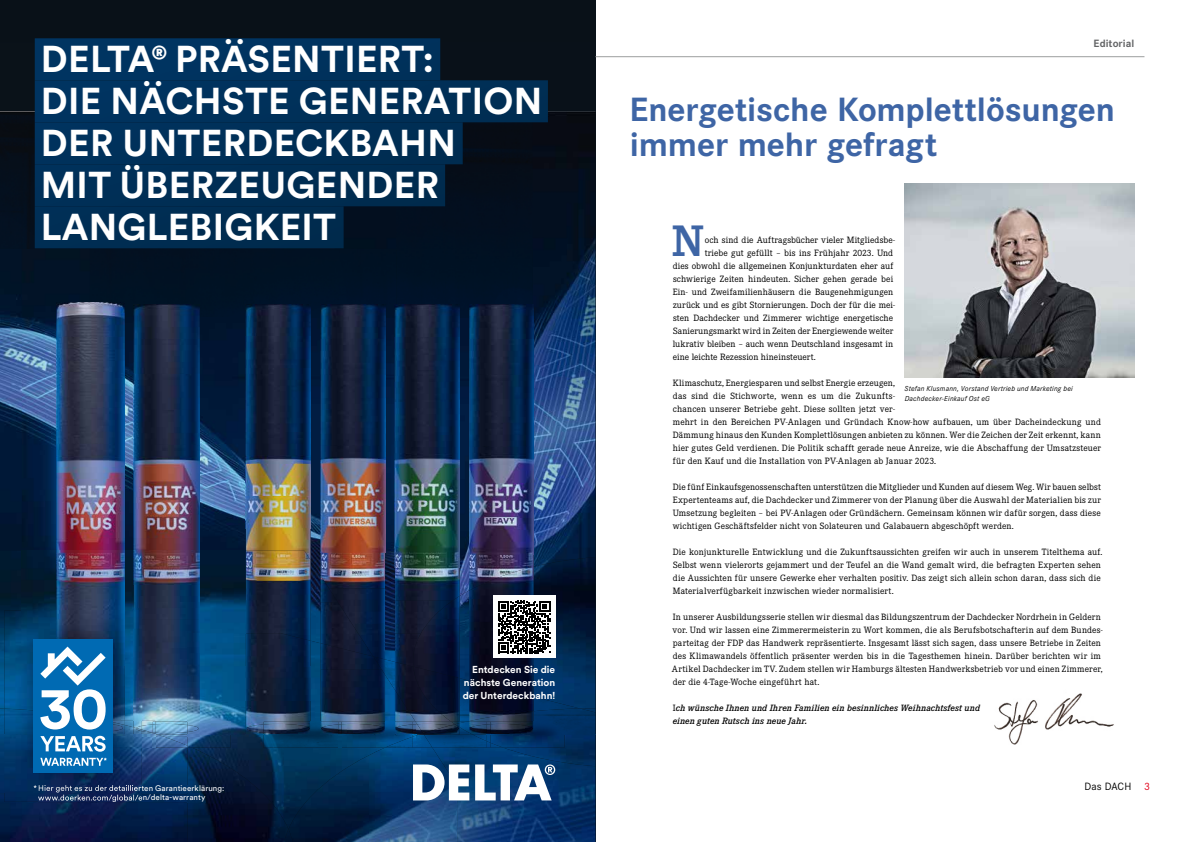
<style>
.page{position:relative;width:1191px;height:842px;background:#fff}
.page>*{position:absolute;margin:0;border:0;box-sizing:border-box;transform-origin:0 0}
.t1{font:700 45.8px "Corporate E Pro";color:#3e65a5}
.t2{font:700 37px/41.9px "Circular XX";letter-spacing:.01em;color:#fff}
.t3{font:700 35px/35px "Corporate S Pro";letter-spacing:-.005em;color:#3e65a5}
.t4{font:700 11px "Corporate S Pro";letter-spacing:.005em;color:#646567}
.t5{font:11px "Corporate S Pro";letter-spacing:.005em;color:#000}
.t6{font:700 10px/13px "Circular XX";color:#fff;text-align:justify}
.t7{font:9.5px/13px "Corporate E Pro";letter-spacing:.01em;color:#000}
.t8{font:italic 600 9.5px/13px "Corporate E Pro";letter-spacing:.005em;color:#000}
.t9{font:italic 7.5px/10px "Corporate S Pro";letter-spacing:.025em;color:#000}
.s1{font-weight:400;font-style:normal}
.s2{color:#e2001a}
</style>
<div class="page">
<div style="left:0;top:0;width:595px;height:842px;background:#091118"></div>
<img style="left:0;top:112px;width:439px;height:137px">
<img style="left:533px;top:112px;width:62px;height:445px">
<img style="left:0;top:249px;width:90px;height:206px">
<div style="left:90px;top:249px;width:443px;height:69px;background:#001224"></div>
<img style="left:125px;top:318px;width:9px;height:292px">
<img style="left:200px;top:318px;width:46px;height:315px">
<img style="left:310px;top:318px;width:10px;height:242px">
<img style="left:385px;top:318px;width:10px;height:315px">
<img style="left:459px;top:318px;width:10px;height:239px">
<img style="left:0;top:455px;width:57px;height:96px">
<img style="left:134px;top:305px;width:66px;height:314px">
<img style="left:57px;top:302px;width:68px;height:249px">
<img style="left:246px;top:304px;width:64px;height:247px">
<img style="left:320px;top:304px;width:65px;height:284px">
<img style="left:338px;top:588px;width:47px;height:36px">
<img style="left:373px;top:624px;width:12px;height:9px">
<img style="left:395px;top:304px;width:64px;height:297px">
<img style="left:395px;top:601px;width:18px;height:33px">
<img style="left:395px;top:634px;width:18px;height:28px">
<img style="left:469px;top:304px;width:64px;height:253px">
<img style="left:0;top:551px;width:21px;height:157px">
<img style="left:310px;top:560px;width:10px;height:73px">
<img style="left:21px;top:551px;width:104px;height:59px">
<img style="left:142px;top:653px;width:46px;height:68px">
<img style="left:142px;top:619px;width:58px;height:34px">
<img style="left:246px;top:551px;width:64px;height:82px">
<img style="left:320px;top:602px;width:53px;height:31px">
<img style="left:320px;top:575px;width:18px;height:27px">
<img style="left:395px;top:662px;width:18px;height:28px">
<img style="left:424px;top:722px;width:27px;height:2px">
<img style="left:424px;top:724px;width:27px;height:11px">
<img style="left:424px;top:725px;width:27px;height:8px">
<img style="left:200px;top:633px;width:195px;height:102px">
<img style="left:200px;top:722px;width:31px;height:13px">
<img style="left:188px;top:633px;width:12px;height:88px">
<img style="left:246px;top:633px;width:64px;height:102px">
<img style="left:264px;top:722px;width:46px;height:13px">
<img style="left:247px;top:724px;width:62px;height:9px">
<img style="left:320px;top:669px;width:65px;height:66px">
<img style="left:320px;top:643px;width:61px;height:26px">
<img style="left:341px;top:724px;width:43px;height:9px">
<img style="left:395px;top:690px;width:18px;height:32px">
<img style="left:457px;top:748px;width:138px;height:94px">
<img style="left:432px;top:736px;width:19px;height:12px">
<img style="left:424px;top:735px;width:35px;height:1px">
<img style="left:231px;top:736px;width:33px;height:12px">
<img style="left:200px;top:735px;width:31px;height:13px">
<img style="left:264px;top:736px;width:121px;height:12px">
<svg style="left:231px;top:735px;width:33px;height:1px"></svg>
<img style="left:264px;top:735px;width:46px;height:1px">
<img style="left:341px;top:735px;width:44px;height:1px">
<svg style="left:310px;top:722px;width:31px;height:26px"></svg>
<img style="left:188px;top:748px;width:269px;height:94px">
<img style="left:424px;top:735px;width:8px;height:13px">
<svg style="left:385px;top:722px;width:39px;height:26px"></svg>
<svg style="left:413px;top:764px;width:56px;height:36px"></svg>
<svg style="left:475px;top:764px;width:80px;height:36px"></svg>
<img style="left:0;top:708px;width:4px;height:84px">
<img style="left:142px;top:748px;width:46px;height:44px">
<img style="left:0;top:792px;width:188px;height:50px">
<svg style="left:284px;top:829px;width:9px;height:13px"></svg>
<img style="left:188px;top:785px;width:36px;height:7px">
<img style="left:142px;top:795px;width:63px;height:7px">
<img style="left:459px;top:557px;width:136px;height:151px">
<img style="left:413px;top:596px;width:46px;height:70px">
<img style="left:469px;top:567px;width:64px;height:114px">
<img style="left:459px;top:678px;width:10px;height:43px">
<img style="left:413px;top:666px;width:46px;height:56px">
<img style="left:533px;top:697px;width:47px;height:11px">
<img style="left:469px;top:681px;width:64px;height:30px">
<img style="left:533px;top:708px;width:62px;height:27px">
<img style="left:533px;top:722px;width:31px;height:13px">
<img style="left:469px;top:711px;width:64px;height:24px">
<img style="left:503px;top:724px;width:29px;height:9px">
<img style="left:503px;top:735px;width:92px;height:31px">
<img style="left:490px;top:735px;width:43px;height:1px">
<svg style="left:451px;top:721px;width:52px;height:27px"></svg>
<svg style="left:35px;top:38px;width:513px;height:210px"></svg>
<img style="left:4px;top:610px;width:138px;height:111px">
<img style="left:57px;top:610px;width:68px;height:111px">
<img style="left:4px;top:709px;width:29px;height:26px">
<img style="left:113px;top:721px;width:12px;height:14px">
<img style="left:113px;top:723px;width:10px;height:9px">
<img style="left:4px;top:735px;width:138px;height:67px">
<img style="left:113px;top:735px;width:12px;height:12px">
<svg style="left:125px;top:721px;width:75px;height:27px"></svg>
<img style="left:34px;top:785px;width:108px;height:7px">
<img style="left:38px;top:795px;width:104px;height:7px">
<div style="left:33px;top:639px;width:80px;height:134px;background:#006ab3"></div>
<svg style="left:40px;top:647px;width:66px;height:82px"></svg>
<svg style="left:40px;top:735px;width:66px;height:17px"></svg>
<svg style="left:40px;top:758px;width:67px;height:8px"></svg>
<div style="left:493px;top:596px;width:62px;height:62px;background:#fff"></div>
<svg style="left:498px;top:601px;width:52px;height:52px"></svg>
<img style="left:905px;top:183px;width:229px;height:194px">
<hr style="left:595px;top:56px;width:549px;height:1px;background:#9c9e9f">
<img style="left:994px;top:693px;width:120px;height:51px">
<h2 class="t2" style="left:41px;top:37px;width:503px">DELTA® PRÄSENTIERT:<br>DIE NÄCHSTE GENERATION<br>DER UNTERDECKBAHN<br>MIT ÜBERZEUGENDER<br>LANGLEBIGKEIT</h2>
<p class="t6" style="left:463px;top:662px;width:94px;text-indent:10px">Entdecken Sie die nächste Generation der Unterdeckbahn!</p>
<p class="t4" style="left:1093px;top:35px;width:42px">Editorial</p>
<h3 class="t3" style="left:629px;top:89px;width:487px">Energetische Komplettlösungen immer mehr gefragt</h3>
<h1 class="t1" style="left:671px;top:209px;width:34px">N</h1>
<p class="t7" style="left:704px;top:233px;width:192px">och sind die Auftragsbücher vieler Mitgliedsbe-</p>
<p class="t7" style="left:704px;top:246px;width:190px">triebe gut gefüllt – bis ins Frühjahr 2023. Und</p>
<p class="t7" style="left:673px;top:259px;width:222px">dies obwohl die allgemeinen Konjunkturdaten eher auf</p>
<p class="t7" style="left:673px;top:272px;width:222px">schwierige Zeiten hindeuten. Sicher gehen gerade bei</p>
<p class="t7" style="left:673px;top:285px;width:222px">Ein- und Zweifamilienhäusern die Baugenehmigungen</p>
<p class="t7" style="left:673px;top:298px;width:223px">zurück und es gibt Stornierungen. Doch der für die mei-</p>
<p class="t7" style="left:673px;top:311px;width:221px">sten Dachdecker und Zimmerer wichtige energetische</p>
<p class="t7" style="left:673px;top:324px;width:222px">Sanierungsmarkt wird in Zeiten der Energiewende weiter</p>
<p class="t7" style="left:673px;top:337px;width:222px">lukrativ bleiben – auch wenn Deutschland insgesamt in</p>
<p class="t7" style="left:673px;top:350px;width:144px">eine leichte Rezession hineinsteuert.</p>
<p class="t7" style="left:673px;top:376px;width:430px">Klimaschutz, Energiesparen und selbst Energie erzeugen,<br>das sind die Stichworte, wenn es um die Zukunfts-<br>chancen unserer Betriebe geht. Diese sollten jetzt ver-<br>mehrt in den Bereichen PV-Anlagen und Gründach Know-how aufbauen, um über Dacheindeckung und Dämmung hinaus den Kunden Komplettlösungen anbieten zu können. Wer die Zeichen der Zeit erkennt, kann hier gutes Geld verdienen. Die Politik schafft gerade neue Anreize, wie die Abschaffung der Umsatzsteuer für den Kauf und die Installation von PV-Anlagen ab Januar 2023.</p>
<p class="t7" style="left:672px;top:480px;width:430px;text-align:justify">Die fünf Einkaufsgenossenschaften unterstützen die Mitglieder und Kunden auf diesem Weg. Wir bauen selbst Expertenteams auf, die Dachdecker und Zimmerer von der Planung über die Auswahl der Materialien bis zur Umsetzung begleiten – bei PV-Anlagen oder Gründächern. Gemeinsam können wir dafür sorgen, dass diese wichtigen Geschäftsfelder nicht von Solateuren und Galabauern abgeschöpft werden.</p>
<p class="t7" style="left:673px;top:545px;width:431px">Die konjunkturelle Entwicklung und die Zukunftsaussichten greifen wir auch in unserem Titelthema auf.<br>Selbst wenn vielerorts gejammert und der Teufel an die Wand gemalt wird, die befragten Experten sehen die Aussichten für unsere Gewerke eher verhalten positiv. Das zeigt sich allein schon daran, dass sich die Materialverfügbarkeit inzwischen wieder normalisiert.</p>
<p class="t7" style="left:672px;top:610px;width:432px">In unserer Ausbildungsserie stellen wir diesmal das Bildungszentrum der Dachdecker Nordrhein in Geldern vor. Und wir lassen eine Zimmerermeisterin zu Wort kommen, die als Berufsbotschafterin auf dem Bundes&shy;parteitag der FDP das Handwerk repräsentierte. Insgesamt lässt sich sagen, dass unsere Betriebe in Zeiten des Klimawandels öffentlich präsenter werden bis in die Tagesthemen hinein. Darüber berichten wir im Artikel Dachdecker im TV. Zudem stellen wir Hamburgs ältesten Handwerksbetrieb vor und einen Zimmerer, der die 4-Tage-Woche eingeführt hat.</p>
<p class="t8" style="left:672px;top:701px;width:309px"><span class="s1">I</span>ch wünsche Ihnen und Ihren Familien ein besinnliches Weihnachtsfest und einen guten Rutsch ins neue Jahr.</p>
<p class="t9" style="left:904px;top:383px;width:170px">Stefan Klusmann, Vorstand Vertrieb und Marketing bei<br>Dachdecker-Einkauf Ost eG</p>
<p class="t5" style="left:1084px;top:778px;width:67px">Das DACH <span class="s2">3</span></p>
</div>
